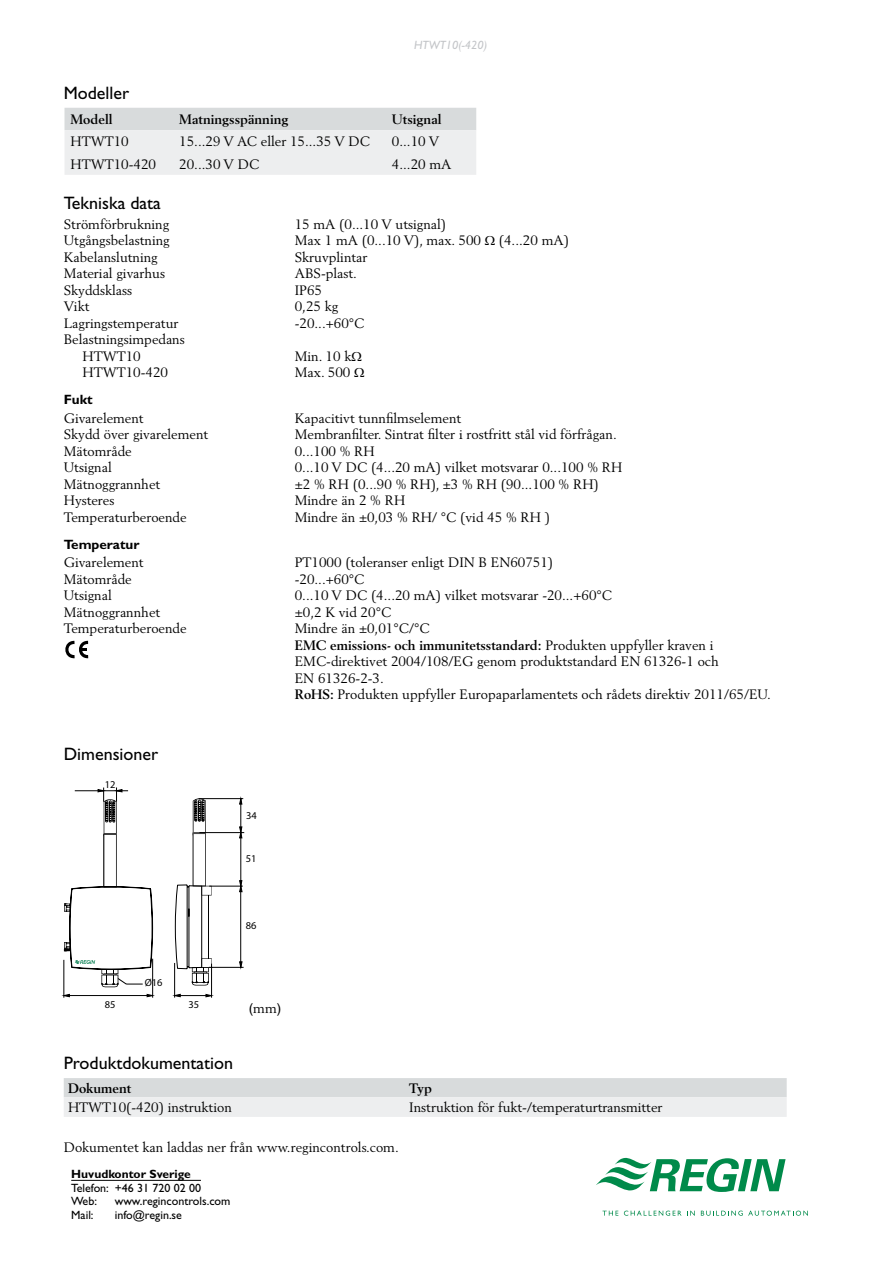
<style>
.page{position:relative;width:893px;height:1263px;background:#fff}
.page>*{position:absolute;margin:0;border:0;box-sizing:border-box;transform-origin:0 0}
.H_gill_mid{font:18px "Gill Sans";color:#000}
.body_2_tab{font:13.5px/16.5px "Berling";color:#000}
.body{font:13.5px "Berling";color:#000}
.H_berling_small_bold{font:700 13.5px "Berling";color:#000}
.H_berling_small_bold-2{font:13.5px "Berling";color:#000}
.H_gill_bold_small{font:700 13.5px "Gill Sans";color:#000}
.body-2{font:13.5px "Helvetica";color:#000}
.t1{font:12px/13.5px "Gill Sans";color:#000}
.t2{font:700 12px "Gill Sans";color:#000}
.t3{font:italic 12px "Gill Sans";color:#c3c5c8}
.t4{font:10.35px "Myriad";color:#000}
.s1{font-weight:700}
.s2{font-family:"Berling"}
</style>
<div class="page">
<svg style="left:596px;top:1158px;width:190px;height:34px"></svg>
<svg style="left:602px;top:1211px;width:16px;height:4px"></svg>
<svg style="left:624px;top:1210px;width:57px;height:6px"></svg>
<svg style="left:687px;top:1211px;width:8px;height:4px"></svg>
<svg style="left:701px;top:1210px;width:107px;height:6px"></svg>
<hr style="left:71px;top:1180px;width:130px;height:1px;background:#000">
<svg style="left:65px;top:641px;width:23px;height:18px"></svg>
<svg style="left:64px;top:1078px;width:723px;height:39px;background:#e2e4e5"></svg>
<svg style="left:64px;top:108px;width:412px;height:67px;background:#e6e7e8"></svg>
<hr style="left:211px;top:964px;width:1px;height:34px;background:#000">
<hr style="left:64px;top:960px;width:1px;height:38px;background:#000">
<hr style="left:152px;top:959px;width:1px;height:39px;background:#000">
<svg style="left:64px;top:787px;width:180px;height:210px"></svg>
<p class="t3" style="left:414px;top:39px;width:75px">HTWT10(-420)</p>
<p class="H_gill_mid" style="left:64px;top:82px;width:67px">Modeller</p>
<p class="H_berling_small_bold" style="left:70px;top:111px;width:44px">Modell</p>
<p class="H_berling_small_bold" style="left:179px;top:111px;width:111px">Matningsspänning</p>
<p class="H_berling_small_bold" style="left:392px;top:111px;width:51px">Utsignal</p>
<p class="H_berling_small_bold-2" style="left:70px;top:134px;width:60px">HTWT10</p>
<p class="body_2_tab" style="left:179px;top:133px;width:192px">15...29 V AC eller 15...35 V DC</p>
<p class="body_2_tab" style="left:392px;top:133px;width:49px">0...10 V</p>
<p class="H_berling_small_bold-2" style="left:70px;top:156px;width:87px">HTWT10-420</p>
<p class="body_2_tab" style="left:179px;top:156px;width:82px">20...30 V DC</p>
<p class="body_2_tab" style="left:392px;top:156px;width:61px">4...20 mA</p>
<p class="H_gill_mid" style="left:64px;top:193px;width:99px">Tekniska data</p>
<p class="body_2_tab" style="left:64px;top:216px;width:107px">Strömförbrukning</p>
<p class="body_2_tab" style="left:295px;top:216px;width:153px">15 mA (0...10 V utsignal)</p>
<p class="body_2_tab" style="left:64px;top:232px;width:108px">Utgångsbelastning</p>
<p class="body_2_tab" style="left:295px;top:232px;width:188px">Max 1 mA (0...10 V), max. 500</p>
<p class="body_2_tab" style="left:499px;top:232px;width:72px">(4...20 mA)</p>
<p class="body_2_tab" style="left:64px;top:249px;width:96px">Kabelanslutning</p>
<p class="body_2_tab" style="left:295px;top:249px;width:74px">Skruvplintar</p>
<p class="body_2_tab" style="left:64px;top:265px;width:103px">Material givarhus</p>
<p class="body_2_tab" style="left:295px;top:265px;width:64px">ABS-plast.</p>
<p class="body_2_tab" style="left:64px;top:282px;width:70px">Skyddsklass</p>
<p class="body_2_tab" style="left:295px;top:282px;width:29px">IP65</p>
<p class="body_2_tab" style="left:64px;top:298px;width:27px">Vikt</p>
<p class="body_2_tab" style="left:295px;top:298px;width:45px">0,25 kg</p>
<p class="body_2_tab" style="left:64px;top:315px;width:116px">Lagringstemperatur</p>
<p class="body_2_tab" style="left:295px;top:315px;width:71px">-20...+60°C</p>
<p class="body_2_tab" style="left:83px;top:331px;width:104px;text-indent:-19px">Belastningsimpedans<br>HTWT10</p>
<p class="body_2_tab" style="left:295px;top:348px;width:58px">Min. 10 k</p>
<p class="body_2_tab" style="left:83px;top:364px;width:87px">HTWT10-420</p>
<p class="body_2_tab" style="left:295px;top:364px;width:57px">Max. 500</p>
<p class="H_gill_bold_small" style="left:64px;top:392px;width:30px">Fukt</p>
<p class="body_2_tab" style="left:64px;top:410px;width:81px">Givarelement</p>
<p class="body_2_tab" style="left:295px;top:410px;width:168px">Kapacitivt tunnfilmselement</p>
<p class="body_2_tab" style="left:64px;top:426px;width:146px">Skydd över givarelement</p>
<p class="body_2_tab" style="left:295px;top:426px;width:324px">Membranfilter. Sintrat filter i rostfritt stål vid förfrågan.</p>
<p class="body_2_tab" style="left:64px;top:443px;width:69px">Mätområde</p>
<p class="body_2_tab" style="left:295px;top:443px;width:82px">0...100 % RH</p>
<p class="body_2_tab" style="left:64px;top:459px;width:50px">Utsignal</p>
<p class="body_2_tab" style="left:295px;top:459px;width:329px">0...10 V DC (4...20 mA) vilket motsvarar 0...100 % RH</p>
<p class="body_2_tab" style="left:64px;top:476px;width:98px">Mätnoggrannhet</p>
<p class="body_2_tab" style="left:295px;top:476px;width:306px">±2 % RH (0...90 % RH), ±3 % RH (90...100 % RH)</p>
<p class="body_2_tab" style="left:64px;top:492px;width:52px">Hysteres</p>
<p class="body_2_tab" style="left:295px;top:492px;width:112px">Mindre än 2 % RH</p>
<p class="body_2_tab" style="left:64px;top:509px;width:124px">Temperaturberoende</p>
<p class="body_2_tab" style="left:295px;top:509px;width:257px">Mindre än ±0,03 % RH/ °C (vid 45 % RH )</p>
<p class="H_gill_bold_small" style="left:64px;top:536px;width:77px">Temperatur</p>
<p class="body_2_tab" style="left:64px;top:554px;width:81px">Givarelement</p>
<p class="body_2_tab" style="left:295px;top:554px;width:260px">PT1000 (toleranser enligt DIN B EN60751)</p>
<p class="body_2_tab" style="left:64px;top:571px;width:69px">Mätområde</p>
<p class="body_2_tab" style="left:295px;top:571px;width:71px">-20...+60°C</p>
<p class="body_2_tab" style="left:64px;top:587px;width:50px">Utsignal</p>
<p class="body_2_tab" style="left:295px;top:587px;width:319px">0...10 V DC (4...20 mA) vilket motsvarar -20...+60°C</p>
<p class="body_2_tab" style="left:64px;top:604px;width:98px">Mätnoggrannhet</p>
<p class="body_2_tab" style="left:295px;top:604px;width:98px">±0,2 K vid 20°C</p>
<p class="body_2_tab" style="left:64px;top:620px;width:124px">Temperaturberoende</p>
<p class="body_2_tab" style="left:295px;top:620px;width:136px">Mindre än ±0,01°C/°C</p>
<p class="body_2_tab" style="left:295px;top:637px;width:426px"><span class="s1">EMC emissions- och immunitetsstandard:</span> Produkten uppfyller kraven i<br>EMC-direktivet 2004/108/EG genom produktstandard EN 61326-1 och<br>EN 61326-2-3.</p>
<p class="body_2_tab" style="left:295px;top:686px;width:478px"><span class="s1">RoHS:</span> Produkten uppfyller Europaparlamentets och rådets direktiv 2011/65/EU.</p>
<p class="H_gill_mid" style="left:64px;top:744px;width:96px">Dimensioner</p>
<p class="t4" style="left:105px;top:779px;width:12px">12</p>
<p class="t4" style="left:145px;top:977px;width:19px">Ø16</p>
<p class="t4" style="left:105px;top:999px;width:12px">85</p>
<p class="t4" style="left:188px;top:999px;width:12px">35</p>
<p class="t4" style="left:246px;top:810px;width:12px">34</p>
<p class="t4" style="left:246px;top:853px;width:12px">51</p>
<p class="t4" style="left:246px;top:920px;width:12px">86</p>
<p class="body-2" style="left:249px;top:1000px;width:34px">(<span class="s2">mm</span>)</p>
<p class="H_gill_mid" style="left:64px;top:1052px;width:171px">Produktdokumentation</p>
<p class="H_berling_small_bold" style="left:68px;top:1080px;width:65px">Dokument</p>
<p class="H_berling_small_bold" style="left:409px;top:1080px;width:24px">Typ</p>
<p class="body" style="left:68px;top:1099px;width:165px">HTWT10(-420) instruktion</p>
<p class="body" style="left:409px;top:1099px;width:255px">Instruktion för fukt-/temperaturtransmitter</p>
<p class="body" style="left:64px;top:1139px;width:336px">Dokumentet kan laddas ner från www.regincontrols.com.</p>
<p class="t2" style="left:71px;top:1167px;width:121px">Huvudkontor Sverige</p>
<p class="t1" style="left:71px;top:1181px;width:131px">Telefon: +46 31 720 02 00<br>Web:</p>
<p class="t1" style="left:115px;top:1194px;width:117px">www.regincontrols.com</p>
<p class="t1" style="left:71px;top:1208px;width:24px">Mail:</p>
<p class="t1" style="left:115px;top:1208px;width:69px">info@regin.se</p>
</div>
